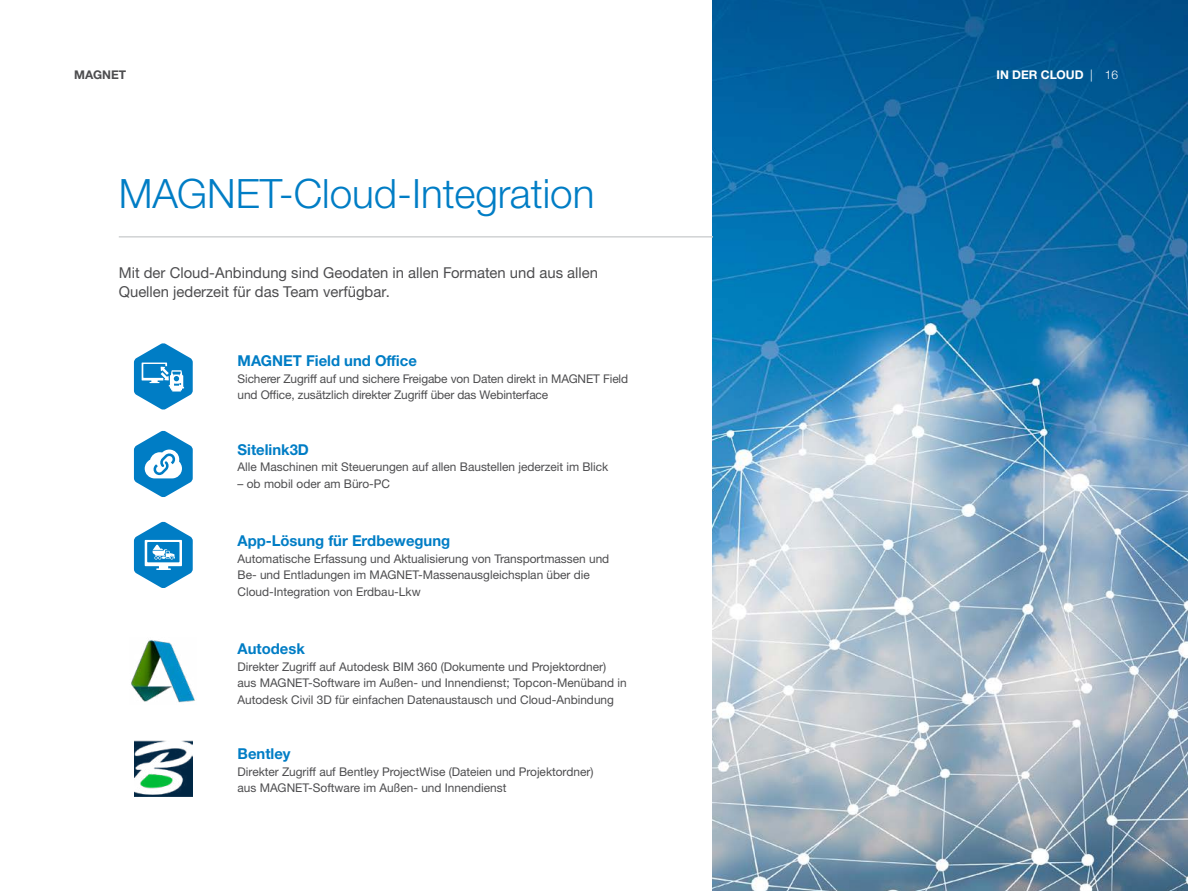
<style>
.page{position:relative;width:1188px;height:891px;background:#fff}
.page>*{position:absolute;margin:0;border:0;box-sizing:border-box;transform-origin:0 0}
.t1{font:300 40.5px "Helvetica Neue LTW1 G";color:#007dc5}
.t2{font:15px/19.5px "Helvetica Neue LTW1 G";color:#4d4d4f}
.t3{font:700 15px "Helvetica Neue LTW1 G";color:#007dc5}
.t4{font:12px/16.5px "Helvetica Neue LTW1 G";color:#4d4d4f}
.t5{font:700 12px "Helvetica Neue LTW1 G";color:#fff}
.t6{font:700 12px "Helvetica Neue LTW1 G";color:#4d4d4f}
.s1{font-weight:300}
</style>
<div class="page">
<img style="left:713px;top:0;width:475px;height:891px">
<hr style="left:119px;top:236px;width:594px;height:2px;background:#d1d3d4">
<svg style="left:134px;top:343px;width:59px;height:67px"></svg>
<img style="left:135px;top:740px;width:57px;height:57px">
<img style="left:131px;top:640px;width:64px;height:63px">
<svg style="left:134px;top:522px;width:59px;height:66px"></svg>
<svg style="left:134px;top:431px;width:59px;height:66px"></svg>
<p class="t6" style="left:74px;top:67px;width:53px">MAGNET</p>
<p class="t5" style="left:997px;top:67px;width:123px">In der Cloud <span class="s1">| 16</span></p>
<h1 class="t1" style="left:119px;top:169px;width:477px">MAGNET-Cloud-Integration</h1>
<p class="t2" style="left:119px;top:263px;width:481px">Mit der Cloud-Anbindung sind Geodaten in allen Formaten und aus allen<br>Quellen jederzeit für das Team verfügbar.</p>
<p class="t3" style="left:238px;top:351px;width:181px">MAGN ET Field und Office</p>
<p class="t4" style="left:238px;top:370px;width:392px">Sicherer Zugriff auf und sichere Freigabe von Daten direkt in MAGNET Field und Office, zusätzlich direkter Zugriff über das Webinterface</p>
<p class="t3" style="left:238px;top:440px;width:71px">Sitelink3D</p>
<p class="t4" style="left:238px;top:458px;width:372px">Alle Maschinen mit Steuerungen auf allen Baustellen jederzeit im Blick</p>
<p class="t4" style="left:238px;top:475px;width:154px">– ob mobil oder am Büro-PC</p>
<p class="t3" style="left:238px;top:531px;width:214px">App-Lösung für Erdbewegung</p>
<p class="t4" style="left:238px;top:550px;width:373px">Automatische Erfassung und Aktualisierung von Transportmassen und<br>Be- und Entladungen im MAGNET-Massenausgleichsplan über die<br>Cloud-Integration von Erdbau-Lkw</p>
<p class="t3" style="left:238px;top:639px;width:69px">Autodesk</p>
<p class="t4" style="left:238px;top:658px;width:391px">Direkter Zugriff auf Autodesk BIM 360 (Dokumente und Projektordner) aus MAGNET-Software im Außen- und Innendienst; Topcon-Menüband in<br>Autodesk Civil 3D für einfachen Datenaustausch und Cloud-Anbindung</p>
<p class="t3" style="left:238px;top:744px;width:55px">Bentley</p>
<p class="t4" style="left:238px;top:763px;width:357px">Direkter Zugriff auf Bentley ProjectWise (Dateien und Projektordner) aus MAGNET-Software im Außen- und Innendienst</p>
</div>
